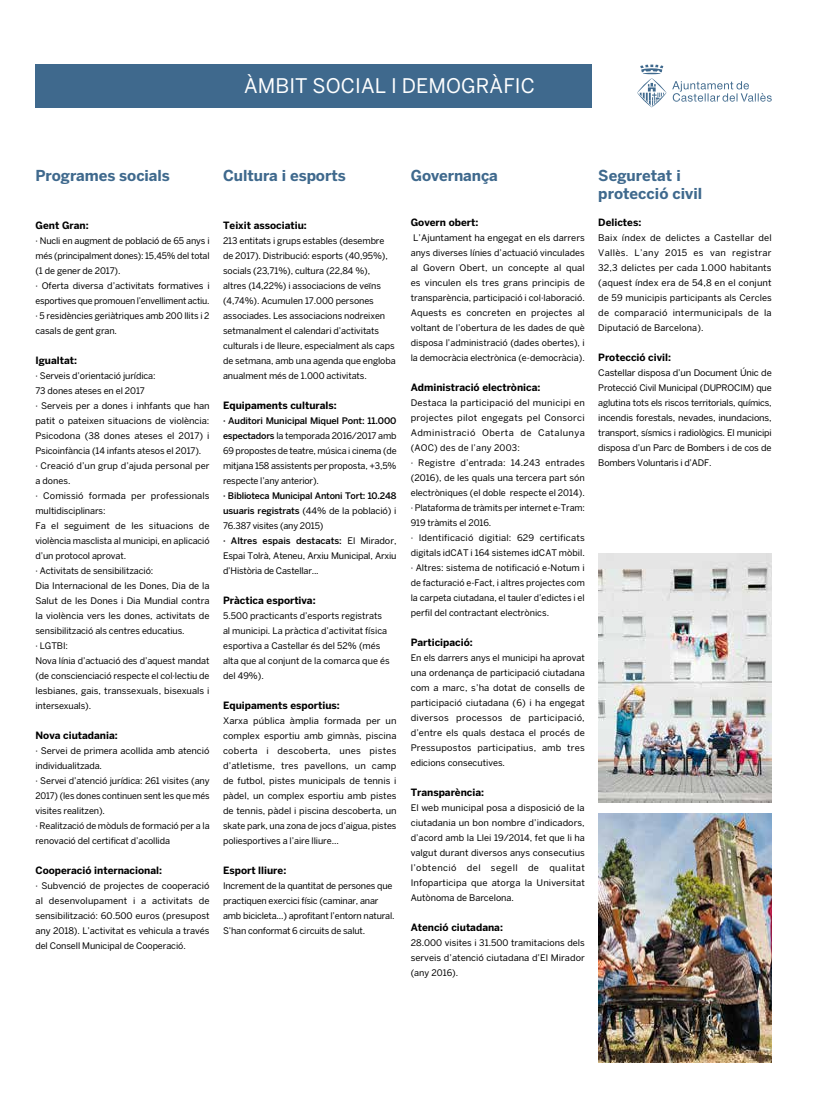
<style>
.page{position:relative;width:820px;height:1106px;background:#fff}
.page>*{position:absolute;margin:0;border:0;box-sizing:border-box;transform-origin:0 0}
.t1{font:20px "Benton Sans";color:#fff}
.t2{font:700 15px/17.7px "Benton Sans";letter-spacing:-.005em;color:#3f698d}
.t3{font:700 10px "Benton Sans";color:#000}
.t4{font:9px/15px "Benton Sans";letter-spacing:-.01em;color:#000;text-align:justify}
.s1{font-weight:500}
</style>
<div class="page">
<div style="left:35px;top:65px;width:556px;height:43px;background:#3f698d"></div>
<svg style="left:637px;top:65px;width:134px;height:42px"></svg>
<img style="left:598px;top:813px;width:173px;height:249px">
<img style="left:598px;top:553px;width:173px;height:249px">
<h1 class="t1" style="left:244px;top:74px;width:26px">Àmbi</h1>
<h1 class="t1" style="left:295px;top:74px;width:31px">t social</h1>
<h1 class="t1" style="left:391px;top:74px;width:25px">i demogràfic</h1>
<h2 class="t2" style="left:35px;top:167px;width:136px">Programes socials</h2>
<p class="t3" style="left:35px;top:219px;width:55px">Gent Gran:</p>
<p class="t4" style="left:35px;top:233px;width:176px;text-align:left">· N ucli en augment de població de 65 anys i més (principalment dones): 15,45% del total (1 de gener de 2017).<br>· Oferta diversa d’activitats formatives i esportives que promouen l’envelliment actiu. · 5 residències geriàtriques amb 200 llits i 2 casals de gent gran.</p>
<p class="t3" style="left:35px;top:354px;width:43px">Igualtat:</p>
<p class="t4" style="left:35px;top:368px;width:176px;text-align:left">· Serveis d’orientació jurídica:<br>73 dones ateses en el 2017<br>· Serveis per a dones i inhfants que han patit o pateixen situacions de violència:<br>Psicodona (38 dones ateses el 2017) i Psicoinfància (14 infants atesos el 2017).<br>· Creació d’un grup d’ajuda personal per a dones.<br>· Comissió formada per professionals multidisciplinars:<br>Fa el seguiment de les situacions de violència masclista al municipi, en aplicació d’un protocol aprovat.<br>· Activitats de sensibilització:<br>Dia Internacional de les Dones, Dia de la Salut de les Dones i Dia Mundial contra la violència vers les dones, activitats de sensibilització als centres educatius.<br>· LGTBI:<br>Nova línia d’actuació des d’aquest mandat (de conscienciació respecte el col·lectiu de lesbianes, gais, transsexuals, bisexuals i intersexuals).</p>
<p class="t3" style="left:35px;top:729px;width:84px">Nova ciutadania:</p>
<p class="t4" style="left:35px;top:743px;width:176px;text-align:left">· Servei de primera acollida amb atenció individualitzada.<br>· Servei d’atenció jurídica: 261 visites (any 2017) (les dones continuen sent les que més visites realitzen).<br>· Realització de mòduls de formació per a la renovació del certificat d’acollida</p>
<p class="t3" style="left:35px;top:864px;width:128px">Cooperació internacional:</p>
<p class="t4" style="left:35px;top:878px;width:175px">· Subvenció de projectes de cooperació al desenvolupament i a activitats de sensibilització: 60.500 euros (presupost any 2018). L’activitat es vehicula a través del Consell Municipal de Cooperació.</p>
<h2 class="t2" style="left:223px;top:167px;width:124px">Cultura i esports</h2>
<p class="t3" style="left:223px;top:219px;width:85px">Teixit associatiu:</p>
<p class="t4" style="left:223px;top:233px;width:174px;text-align:left">213 entitats i grups estables (desembre de 2017). Distribució: esports (40,95%), socials (23,71%), cultura (22,84 %), altres (14,22%) i associacions de veïns (4,74%). Acumulen 17.000 persones associades. Les associacions nodreixen setmanalment el calendari d’activitats culturals i de lleure, especialment als caps de setmana, amb una agenda que engloba anualment més de 1.000 activitats.</p>
<p class="t3" style="left:223px;top:399px;width:115px">Equipaments culturals:</p>
<p class="t4" style="left:223px;top:413px;width:175px"><span class="s1">· Auditori Municipal Miquel Pont: 11.000 espectadors</span> la temporada 2016/2017 amb 69 propostes de teatre, música i cinema (de mitjana 158 assistents per proposta, +3,5% respecte l’any anterior).</p>
<p class="t4" style="left:223px;top:488px;width:175px;text-align:left"><span class="s1">· Biblioteca Municipal Antoni Tort: 10.248 usuaris registrats</span> (44% de la població) i 76.387 visites (any 2015)<br><span class="s1">· Altres espais destacats:</span> El Mirador, Espai Tolrà, Ateneu, Arxiu Municipal, Arxiu d’Història de Castellar...</p>
<p class="t3" style="left:223px;top:594px;width:94px">Pràctica esportiva:</p>
<p class="t4" style="left:223px;top:608px;width:168px;text-align:left">5.500 practicants d’esports registrats al municipi. La pràctica d’activitat física esportiva a Castellar és del 52% (més alta que al conjunt de la comarca que és del 49%).</p>
<p class="t3" style="left:223px;top:699px;width:118px">Equipaments esportius:</p>
<p class="t4" style="left:223px;top:713px;width:175px">Xarxa pública àmplia formada per un complex esportiu amb gimnàs, piscina coberta i descoberta, unes pistes d’atletisme, tres pavellons, un camp de futbol, pistes municipals de tennis i pàdel, un complex esportiu amb pistes de tennis, pàdel i piscina descoberta, un skate park, una zona de jocs d’aigua, pistes poliesportives a l’aire lliure...</p>
<p class="t3" style="left:223px;top:864px;width:65px">Esport lliure:</p>
<p class="t4" style="left:223px;top:878px;width:173px;text-align:left">Increment de la quantitat de persones que practiquen exercici físic (caminar, anar amb bicicleta...) aprofitant l’entorn natural.<br>S’han conformat 6 circuits de salut.</p>
<h2 class="t2" style="left:410px;top:167px;width:89px">Governança</h2>
<p class="t3" style="left:410px;top:216px;width:69px">Govern obert:</p>
<p class="t4" style="left:410px;top:230px;width:176px">L’Ajuntament ha engegat en els darrers anys diverses línies d’actuació vinculades al Govern Obert, un concepte al qual es vinculen els tres grans principis de transparència, participació i col·laboració.<br>Aquests es concreten en projectes al voltant de l’obertura de les dades de què disposa l’administració (dades obertes), i la democràcia electrònica (e-democràcia).</p>
<p class="t3" style="left:410px;top:381px;width:131px">Administració electrònica:</p>
<p class="t4" style="left:410px;top:395px;width:176px;text-align:left">Destaca la participació del municipi en projectes pilot engegats pel Consorci Administració Oberta de Catalunya (AOC) des de l’any 2003:<br>· Registre d’entrada: 14.243 entrades (2016), de les quals una tercera part són electròniques (el doble respecte el 2014). · Plataforma de tràmits per internet e-Tram:<br>919 tràmits el 2016.<br>· Identificació digitial: 629 certificats digitals idCAT i 164 sistemes idCAT mòbil. · Altres: sistema de notificació e-Notum i de facturació e-Fact, i altres projectes com la carpeta ciutadana, el tauler d’edictes i el perfil del contractant electrònics.</p>
<p class="t3" style="left:410px;top:636px;width:63px">Participació:</p>
<p class="t4" style="left:410px;top:650px;width:176px">En els darrers anys el municipi ha aprovat una ordenança de participació ciutadana com a marc, s’ha dotat de consells de participació ciutadana (6) i ha engegat diversos processos de participació, d’entre els quals destaca el procés de Pressupostos participatius, amb tres edicions consecutives.</p>
<p class="t3" style="left:410px;top:786px;width:75px">Transparència:</p>
<p class="t4" style="left:410px;top:800px;width:176px">El web municipal posa a disposició de la ciutadania un bon nombre d’indicadors, d’acord amb la Llei 19/2014, fet que li ha valgut durant diversos anys consecutius l’obtenció del segell de qualitat Infoparticipa que atorga la Universitat Autònoma de Barcelona.</p>
<p class="t3" style="left:410px;top:921px;width:94px">Atenció ciutadana:</p>
<p class="t4" style="left:410px;top:935px;width:176px">28.000 visites i 31.500 tramitacions dels serveis d’atenció ciutadana d’El Mirador (any 2016).</p>
<h2 class="t2" style="left:598px;top:167px;width:105px">Seguretat i protecció civil</h2>
<p class="t3" style="left:598px;top:216px;width:44px">Delictes:</p>
<p class="t4" style="left:598px;top:230px;width:175px">Baix índex de delictes a Castellar del Vallès. L’any 2015 es van registrar 32,3 delictes per cada 1.000 habitants (aquest índex era de 54,8 en el conjunt de 59 municipis participants als Cercles de comparació intermunicipals de la Diputació de Barcelona).</p>
<p class="t3" style="left:598px;top:351px;width:74px">Protecció civil:</p>
<p class="t4" style="left:598px;top:365px;width:175px">Castellar disposa d’un Document Únic de Protecció Civil Municipal (DUPROCIM) que aglutina tots els riscos territorials, químics, incendis forestals, nevades, inundacions, transport, sísmics i radiològics. El municipi disposa d’un Parc de Bombers i de cos de Bombers Voluntaris i d’ADF.</p>
</div>
